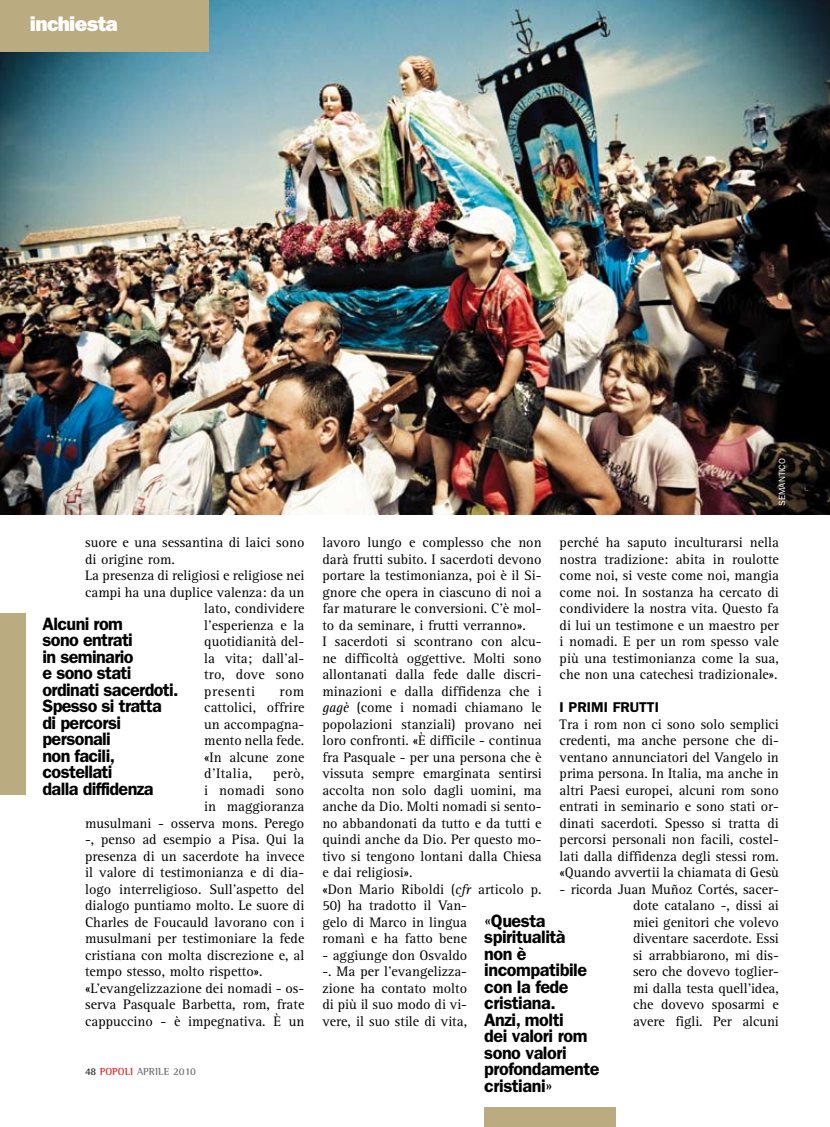
<style>
.page{position:relative;width:830px;height:1127px;background:#fff}
.page>*{position:absolute;margin:0;border:0;box-sizing:border-box;transform-origin:0 0}
.t1{font:21px "ITC Franklin Gothic Std Hvy";letter-spacing:-.03em;color:#fff}
.t2{font:600 18px/16.5px "ITC Franklin Gothic Std";letter-spacing:-.035em;color:#000}
.t3{font:14.25px/16.5px "Rotis Serif";color:#000;text-align:justify}
.t4{font:600 14.25px "ITC Franklin Gothic Std";color:#000}
.t5{font:14.25px "Rotis Serif";letter-spacing:.035em;color:#000}
.t6{font:700 10.5px "Rotis Semi Serif";color:#707173}
.t7{font:9px "ITC Franklin Gothic Std";letter-spacing:.005em;color:#fff}
.s1{color:#28282a}
.s2{color:#e42121}
.s3{font-style:italic}
</style>
<div class="page">
<img style="left:0;top:0;width:829px;height:514px">
<div style="left:0;top:613px;width:26px;height:181px;background:#bbab81"></div>
<div style="left:484px;top:1108px;width:131px;height:19px;background:#bbab81"></div>
<div style="left:0;top:0;width:208px;height:51px;background:#bbab81"></div>
<h1 class="t1" style="left:30px;top:12px;width:89px">inchiesta</h1>
<p class="t3" style="left:85px;top:535px;width:221px">suore e una sessantina di laici sono</p>
<p class="t3" style="left:85px;top:551px;width:91px">di origine rom.</p>
<p class="t3" style="left:85px;top:568px;width:220px">La presenza di religiosi e religiose nei</p>
<p class="t3" style="left:85px;top:584px;width:221px">campi ha una duplice valenza: da un</p>
<p class="t3" style="left:204px;top:601px;width:101px">lato, condividere</p>
<p class="t3" style="left:204px;top:617px;width:101px">l’esperienza e la</p>
<p class="t3" style="left:204px;top:634px;width:101px">quotidianità del-</p>
<p class="t3" style="left:204px;top:650px;width:101px">la vita; dall’al-</p>
<p class="t3" style="left:204px;top:667px;width:101px">tro, dove sono</p>
<p class="t5" style="left:204px;top:683px;width:52px">presenti</p>
<p class="t2" style="left:43px;top:615px;width:137px">Alcuni rom<br>sono entrati<br>in seminario<br>e sono stati ordinati sacerdoti.<br>Spesso si tratta di percorsi personali<br>non facili, costellati<br>dalla diffidenza</p>
<p class="t3" style="left:204px;top:683px;width:102px;text-indent:75px">rom cattolici, offrire un accompagna&shy;mento nella fede. «In alcune zone d’Italia,</p>
<p class="t3" style="left:273px;top:766px;width:33px">però,</p>
<p class="t3" style="left:204px;top:782px;width:101px">i nomadi sono</p>
<p class="t3" style="left:204px;top:799px;width:102px">in maggioranza</p>
<p class="t3" style="left:85px;top:815px;width:221px">musulmani - osserva mons. Perego</p>
<p class="t3" style="left:85px;top:832px;width:221px">-, penso ad esempio a Pisa. Qui la</p>
<p class="t3" style="left:85px;top:848px;width:220px">presenza di un sacerdote ha invece</p>
<p class="t3" style="left:85px;top:865px;width:220px">il valore di testimonianza e di dia-</p>
<p class="t3" style="left:85px;top:881px;width:221px">logo interreligioso. Sull’aspetto del</p>
<p class="t3" style="left:85px;top:898px;width:220px">dialogo puntiamo molto. Le suore di</p>
<p class="t3" style="left:85px;top:914px;width:221px">Charles de Foucauld lavorano con i</p>
<p class="t3" style="left:85px;top:931px;width:221px">musulmani per testimoniare la fede</p>
<p class="t3" style="left:85px;top:947px;width:221px">cristiana con molta discrezione e, al</p>
<p class="t3" style="left:85px;top:964px;width:179px">tempo stesso, molto rispetto».</p>
<p class="t3" style="left:85px;top:980px;width:221px">«L’evangelizzazione dei nomadi - os-</p>
<p class="t3" style="left:85px;top:997px;width:221px">serva Pasquale Barbetta, rom, frate</p>
<p class="t3" style="left:85px;top:1013px;width:221px">cappuccino - è impegnativa. È un</p>
<p class="t6" style="left:85px;top:1065px;width:112px"><span class="s1">48</span> <span class="s2">POPOLI</span> APRILE 2010</p>
<p class="t7" style="left:776px;top:506px;width:49px;rotate:-90deg">SEMANTICO</p>
<p class="t3" style="left:559px;top:535px;width:221px">perché ha saputo inculturarsi nella nostra tradizione: abita in roulotte come noi, si veste come noi, mangia come noi. In sostanza ha cercato di condividere la nostra vita. Questo fa di lui un testimone e un maestro per i nomadi. E per un rom spesso vale più una testimonianza come la sua, che non una catechesi tradizionale».</p>
<p class="t4" style="left:559px;top:699px;width:101px">I PRIMI FRUTTI</p>
<p class="t3" style="left:559px;top:716px;width:221px">Tra i rom non ci sono solo semplici credenti, ma anche persone che di&shy;ventano annunciatori del Vangelo in prima persona. In Italia, ma anche in altri Paesi europei, alcuni rom sono entrati in seminario e sono stati or&shy;dinati sacerdoti. Spesso si tratta di percorsi personali non facili, costel&shy;lati dalla diffidenza degli stessi rom. «Quando avvertii la chiamata di Gesù</p>
<p class="t3" style="left:632px;top:881px;width:147px;text-indent:-73px">- ricorda Juan Muñoz Cortés, sacer&shy;dote catalano -, dissi ai miei genitori che volevo diventare sacerdote. Essi si arrabbiarono, mi dis&shy;sero che dovevo toglier&shy;mi dalla testa quell’idea, che dovevo sposarmi e avere figli. Per alcuni</p>
<p class="t3" style="left:322px;top:535px;width:221px;text-align:left">lavoro lungo e complesso che non darà frutti subito. I sacerdoti devono portare la testimonianza, poi è il Si&shy;gnore che opera in ciascuno di noi a far maturare le conversioni. C’è mol&shy;to da seminare, i frutti verranno».<br>I sacerdoti si scontrano con alcu&shy;ne difficoltà oggettive. Molti sono allontanati dalla fede dalle discri&shy;minazioni e dalla diffidenza che i <span class="s3">gagè</span> (come i nomadi chiamano le popolazioni stanziali) provano nei loro confronti. «È difficile - continua fra Pasquale - per una persona che è vissuta sempre emarginata sentirsi accolta non solo dagli uomini, ma anche da Dio. Molti nomadi si sento&shy;no abbandonati da tutto e da tutti e quindi anche da Dio. Per questo mo&shy;tivo si tengono lontani dalla Chiesa e dai religiosi».<br>«Don Mario Riboldi (<span class="s3">cfr</span> articolo p.</p>
<p class="t3" style="left:322px;top:898px;width:146px">50) ha tradotto il Van&shy;gelo di Marco in lingua romanì e ha fatto bene</p>
<p class="t3" style="left:322px;top:947px;width:146px">- aggiunge don Osvaldo -. Ma per l’evangelizza&shy;zione ha contato molto di più il suo modo di vi&shy;vere, il suo stile di vita,</p>
<p class="t2" style="left:484px;top:912px;width:117px">«Questa spiritualità<br>non è incompatibile con la fede cristiana.<br>Anzi, molti<br>dei valori rom sono valori profondamente cristiani»</p>
</div>
